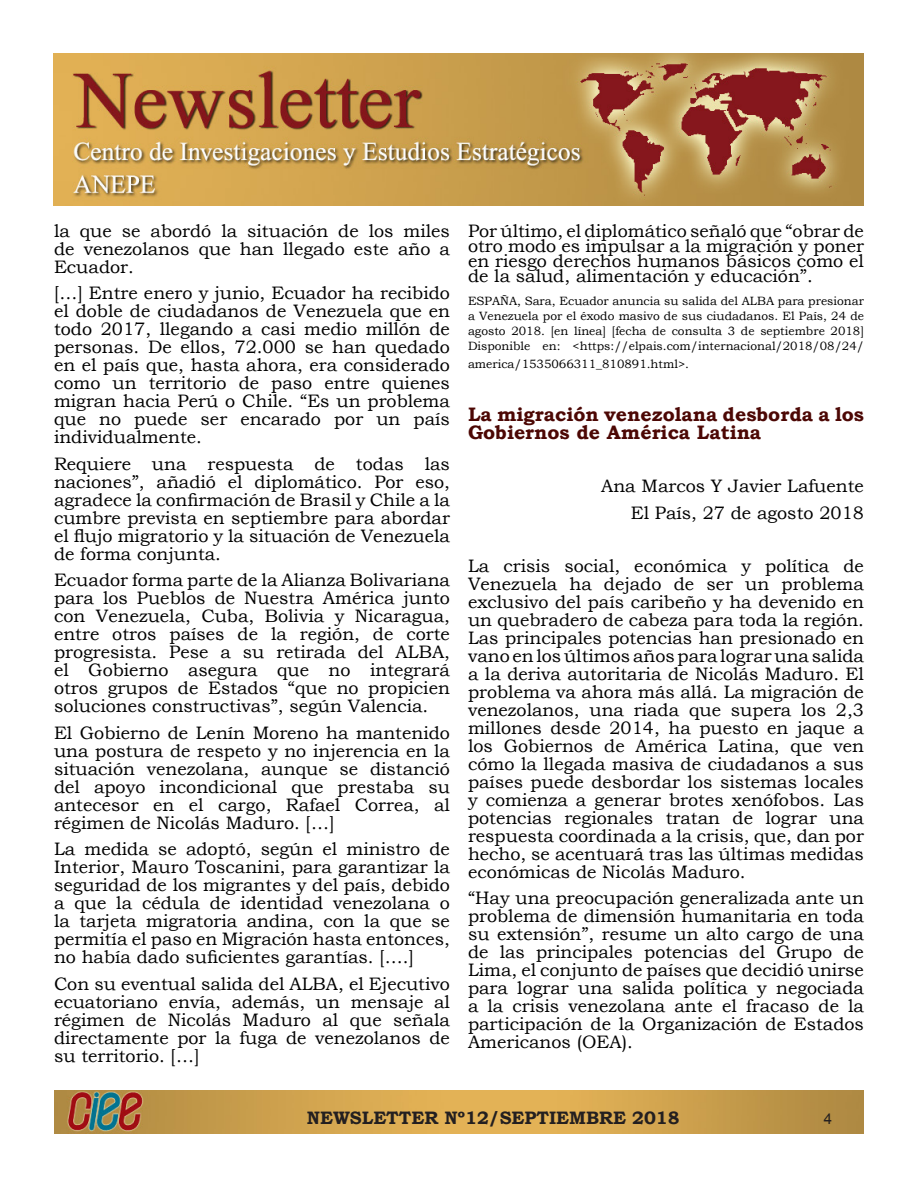
<style>
.page{position:relative;width:918px;height:1188px;background:#fff}
.page>*{position:absolute;margin:0;border:0;box-sizing:border-box;transform-origin:0 0}
.t1{font:700 19.5px/18px "Bookman Old Style";color:#4c0704}
.t2{font:18px/18px "Bookman Old Style";color:#000;text-align:justify}
.t3{font:700 18px "Bookman Old Style";color:#231f20}
.t4{font:15px "Arial";color:#231f20}
.t5{font:12px/15px "Bookman Old Style";color:#000;text-align:justify}
</style>
<div class="page">
<img style="left:54px;top:1090px;width:810px;height:43px">
<img style="left:53px;top:54px;width:811px;height:151px">
<p class="t2" style="left:54px;top:222px;width:398px">la que se abordó la situación de los miles de venezolanos que han llegado este año a Ecuador.</p>
<p class="t2" style="left:54px;top:284px;width:398px">[…] Entre enero y junio, Ecuador ha recibido el doble de ciudadanos de Venezuela que en todo 2017, llegando a casi medio millón de personas. De ellos, 72.000 se han quedado en el país que, hasta ahora, era considerado como un territorio de paso entre quienes migran hacia Perú o Chile. “Es un problema que no puede ser encarado por un país individualmente.</p>
<p class="t2" style="left:54px;top:455px;width:398px">Requiere una respuesta de todas las naciones”, añadió el diplomático. Por eso, agradece la confirmación de Brasil y Chile a la cumbre prevista en septiembre para abordar el flujo migratorio y la situación de Venezuela de forma conjunta.</p>
<p class="t2" style="left:54px;top:571px;width:398px">Ecuador forma parte de la Alianza Bolivariana para los Pueblos de Nuestra América junto con Venezuela, Cuba, Bolivia y Nicaragua, entre otros países de la región, de corte progresista. Pese a su retirada del ALBA, el Gobierno asegura que no integrará otros grupos de Estados “que no propicien soluciones constructivas”, según Valencia.</p>
<p class="t2" style="left:54px;top:724px;width:398px">El Gobierno de Lenín Moreno ha mantenido una postura de respeto y no injerencia en la situación venezolana, aunque se distanció del apoyo incondicional que prestaba su antecesor en el cargo, Rafael Correa, al régimen de Nicolás Maduro. […]</p>
<p class="t2" style="left:54px;top:840px;width:398px">La medida se adoptó, según el ministro de Interior, Mauro Toscanini, para garantizar la seguridad de los migrantes y del país, debido a que la cédula de identidad venezolana o la tarjeta migratoria andina, con la que se permitía el paso en Migración hasta entonces, no había dado suficientes garantías. [….]</p>
<p class="t2" style="left:54px;top:975px;width:398px">Con su eventual salida del ALBA, el Ejecutivo ecuatoriano envía, además, un mensaje al régimen de Nicolás Maduro al que señala directamente por la fuga de venezolanos de su territorio. […]</p>
<p class="t2" style="left:468px;top:223px;width:398px;line-height:15px">Por último, el diplomático señaló que “obrar de otro modo es impulsar a la migración y poner en riesgo derechos humanos básicos como el de la salud, alimentación y educación”.</p>
<p class="t5" style="left:468px;top:294px;width:398px">ESPAÑA, Sara, Ecuador anuncia su salida del ALBA para presionar a Venezuela por el éxodo masivo de sus ciudadanos. El País, 24 de agosto 2018. [en línea] [fecha de consulta 3 de septiembre 2018] Disponible en: &lt;https://elpais.com/internacional/2018/08/24/</p>
<p class="t5" style="left:468px;top:357px;width:223px">america/1535066311_810891.html&gt;.</p>
<p class="t1" style="left:468px;top:405px;width:397px">La migración venezolana desborda a los<br>Gobiernos de América Latina</p>
<p class="t2" style="left:601px;top:477px;width:264px">Ana Marcos Y Javier Lafuente</p>
<p class="t2" style="left:631px;top:504px;width:235px">El País, 27 de agosto 2018</p>
<p class="t2" style="left:468px;top:557px;width:398px">La crisis social, económica y política de Venezuela ha dejado de ser un problema exclusivo del país caribeño y ha devenido en un quebradero de cabeza para toda la región.<br>Las principales potencias han presionado en vano en los últimos años para lograr una salida a la deriva autoritaria de Nicolás Maduro. El problema va ahora más allá. La migración de venezolanos, una riada que supera los 2,3 millones desde 2014, ha puesto en jaque a los Gobiernos de América Latina, que ven cómo la llegada masiva de ciudadanos a sus países puede desbordar los sistemas locales y comienza a generar brotes xenófobos. Las potencias regionales tratan de lograr una respuesta coordinada a la crisis, que, dan por hecho, se acentuará tras las últimas medidas económicas de Nicolás Maduro.</p>
<p class="t2" style="left:468px;top:889px;width:398px">“Hay una preocupación generalizada ante un problema de dimensión humanitaria en toda su extensión”, resume un alto cargo de una de las principales potencias del Grupo de Lima, el conjunto de países que decidió unirse para lograr una salida política y negociada a la crisis venezolana ante el fracaso de la participación de la Organización de Estados Americanos (OEA).</p>
<p class="t3" style="left:307px;top:1105px;width:374px">NEWSLETTER Nº12/SEPTIEMBRE 2018</p>
<p class="t4" style="left:824px;top:1109px;width:10px">4</p>
</div>
